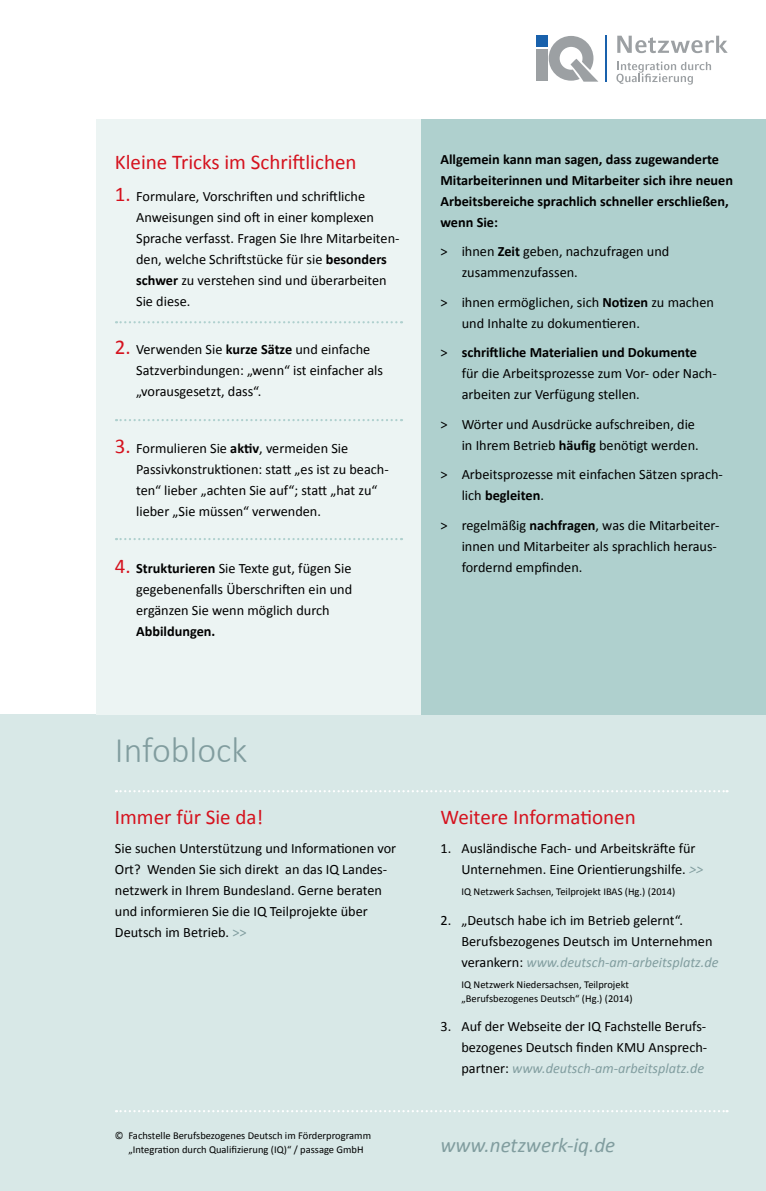
<style>
.page{position:relative;width:766px;height:1191px;background:#fff}
.page>*{position:absolute;margin:0;border:0;box-sizing:border-box;transform-origin:0 0}
.t1{font:300 36px "Calibri";color:#819d9f}
.t2{font:21px "Calibri";color:#d5121e}
.t3{font:italic 21px "Calibri";color:#819d9f}
.t4{font:14.25px/21px "Calibri";color:#000}
.t5{font:700 14.25px/21px "Calibri";color:#000}
.t6{font:10.5px/13.5px "Calibri";color:#000;text-align:center}
.s1{font-size:21px;color:#d5121e}
.s2{font-weight:700}
.s3{color:#819d9f}
.s4{font-style:italic;color:#819d9f}
</style>
<div class="page">
<div style="left:0;top:714px;width:765px;height:477px;background:#d8e8e7"></div>
<svg style="left:116px;top:790px;width:611px;height:2px"></svg>
<div style="left:536px;top:49px;width:11px;height:32px;background:#9ca0a3"></div>
<div style="left:536px;top:36px;width:11px;height:11px;background:#1961ac"></div>
<svg style="left:548px;top:36px;width:50px;height:46px"></svg>
<hr style="left:604px;top:35px;width:2px;height:47px;background:#1961ac">
<svg style="left:616px;top:61px;width:94px;height:24px"></svg>
<svg style="left:617px;top:36px;width:110px;height:17px"></svg>
<svg style="left:116px;top:1110px;width:611px;height:2px"></svg>
<div style="left:96px;top:119px;width:325px;height:595px;background:#ecf4f3"></div>
<div style="left:421px;top:119px;width:344px;height:595px;background:#afd0ce"></div>
<svg style="left:116px;top:321px;width:286px;height:2px"></svg>
<svg style="left:116px;top:419px;width:286px;height:2px"></svg>
<svg style="left:116px;top:538px;width:286px;height:2px"></svg>
<p class="t2" style="left:115px;top:149px;width:243px">Kleine Tricks im Schriftlichen</p>
<p class="t4" style="left:136px;top:186px;width:265px;text-indent:-21px"><span class="s1">1.</span> Formulare, Vorschriften und schriftliche Anweisungen sind oft in einer komplexen Sprache verfasst. Fragen Sie Ihre Mitarbeiten&shy;den, welche Schriftstücke für sie <span class="s2">besonders schwer</span> zu verstehen sind und überarbeiten Sie diese.</p>
<p class="t4" style="left:136px;top:339px;width:248px;text-indent:-21px"><span class="s1">2.</span> Verwenden Sie <span class="s2">kurze Sätze</span> und einfache<br>Satzverbindungen: „wenn“ ist einfacher als „vorausgesetzt, dass“.</p>
<p class="t4" style="left:136px;top:438px;width:254px;text-indent:-21px"><span class="s1">3.</span> Formulieren Sie <span class="s2">aktiv</span>, vermeiden Sie Passivkonstruktionen: statt „es ist zu beach&shy;ten“ lieber „achten Sie auf“; statt „hat zu“ lieber „Sie müssen“ verwenden.</p>
<p class="t4" style="left:136px;top:557px;width:217px;text-indent:-21px"><span class="s1">4.</span> <span class="s2">Strukturieren</span> Sie Texte gut, fügen Sie gegebenenfalls Überschriften ein und ergänzen Sie wenn möglich durch<br><span class="s2">Abbildungen.</span></p>
<h1 class="t1" style="left:115px;top:727px;width:134px">Infoblock</h1>
<p class="t2" style="left:115px;top:803px;width:150px">Immer für Sie da!</p>
<p class="t4" style="left:115px;top:838px;width:283px">Sie suchen Unterstützung und Informationen vor Ort? Wenden Sie sich direkt an das IQ Landes&shy;netzwerk in Ihrem Bundesland. Gerne beraten und informieren Sie die IQ Teilprojekte über Deutsch im Betrieb. <span class="s3">&gt;&gt;</span></p>
<p class="t6" style="left:115px;top:1129px;width:257px">© Fachstelle Berufsbezogenes Deutsch im Förderprogramm „Integration durch Qualifizierung (IQ)“ / passage GmbH</p>
<p class="t5" style="left:440px;top:149px;width:294px">Allgemein kann man sagen, dass zugewanderte Mitarbeiterinnen und Mitarbeiter sich ihre neuen Arbeitsbereiche sprachlich schneller erschließen, wenn Sie:</p>
<p class="t4" style="left:461px;top:241px;width:209px;text-indent:-21px">&gt; ihnen <span class="s2">Zeit</span> geben, nachzufragen und zusammenzufassen.</p>
<p class="t4" style="left:461px;top:292px;width:254px;text-indent:-21px">&gt; ihnen ermöglichen, sich <span class="s2">Notizen</span> zu machen und Inhalte zu dokumentieren.</p>
<p class="t4" style="left:461px;top:342px;width:256px;text-indent:-21px">&gt; <span class="s2">schriftliche Materialien und Dokumente </span>für die Arbeitsprozesse zum Vor- oder Nach&shy;arbeiten zur Verfügung stellen.</p>
<p class="t4" style="left:440px;top:414px;width:260px;text-align:right">&gt; Wörter und Ausdrücke aufschreiben, die in Ihrem Betrieb <span class="s2">häufig</span> benötigt werden.</p>
<p class="t4" style="left:461px;top:464px;width:262px;text-indent:-21px">&gt; Arbeitsprozesse mit einfachen Sätzen sprach&shy;lich <span class="s2">begleiten</span>.</p>
<p class="t4" style="left:461px;top:515px;width:259px;text-indent:-21px">&gt; regelmäßig <span class="s2">nachfragen</span>, was die Mitarbeiter&shy;innen und Mitarbeiter als sprachlich heraus&shy;fordernd empfinden.</p>
<p class="t2" style="left:440px;top:803px;width:197px">Weitere Informationen</p>
<p class="t4" style="left:461px;top:838px;width:243px;text-indent:-21px">1. Ausländische Fach- und Arbeitskräfte für<br>Unternehmen. Eine Orientierungshilfe. <span class="s4">&gt;&gt;</span></p>
<p class="t6" style="left:461px;top:885px;width:215px">IQ Netzwerk Sachsen, Teilprojekt IBAS (Hg.) (2014)</p>
<p class="t4" style="left:461px;top:909px;width:258px;text-indent:-21px">2. „Deutsch habe ich im Betrieb gelernt“.<br>Berufsbezogenes Deutsch im Unternehmen verankern: <span class="s4">www.deutsch-am-arbeitsplatz.de</span></p>
<p class="t6" style="left:461px;top:977px;width:172px;text-align:left">IQ Netzwerk Niedersachsen, Teilprojekt „Berufsbezogenes Deutsch“ (Hg.) (2014)</p>
<p class="t4" style="left:461px;top:1015px;width:247px;text-align:justify;text-indent:-21px">3. Auf der Webseite der IQ Fachstelle Berufs&shy;bezogenes Deutsch finden KMU Ansprech&shy;partner: <span class="s4">www.deutsch-am-arbeitsplatz.de</span></p>
<h2 class="t3" style="left:440px;top:1130px;width:176px">www.netzwerk-iq.de</h2>
</div>
